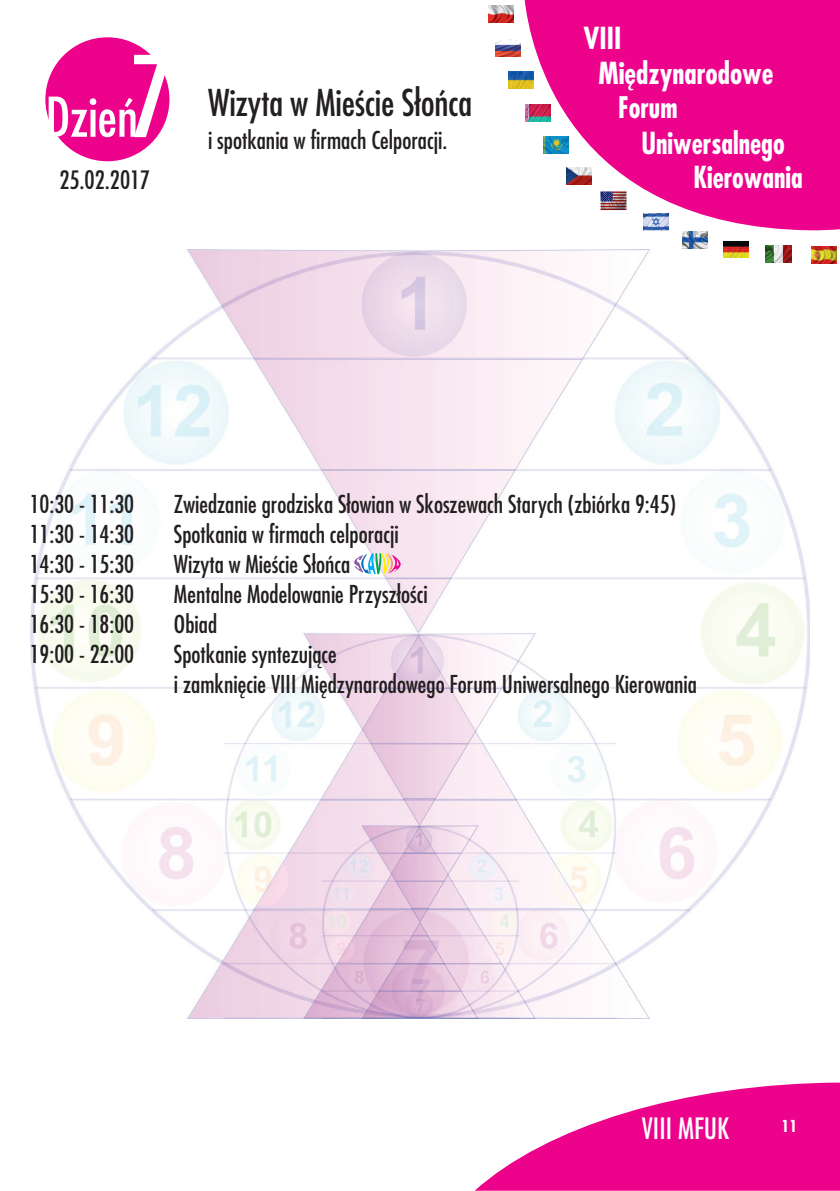
<style>
.page{position:relative;width:840px;height:1191px;background:#fff}
.page>*{position:absolute;margin:0;border:0;box-sizing:border-box;transform-origin:0 0}
.t1{font:53.2px "Fujiyama";color:#fff}
.t2{font:36px "Fujiyama";color:#231f20}
.t3{font:700 29.6px "Fujiyama";color:#fff;scale:.91 1}
.t4{font:700 29.6px "Fujiyama";color:#fff;scale:.95 1}
.t5{font:700 29.6px "Fujiyama";color:#fff;scale:.96 1}
.t6{font:700 29px "Fujiyama";color:#fff;scale:.93 1}
.t7{font:28.6px "Fujiyama";color:#fff}
.t8{font:24.6px "Fujiyama";color:#231f20}
.t9{font:24px/30px "Fujiyama";color:#231f20}
.t10{font:700 16px "Fujiyama";color:#fff}
.s1{font-size:109px}
</style>
<div class="page">
<img style="left:30px;top:249px;width:779px;height:769px">
<svg style="left:475px;top:1082px;width:364px;height:108px"></svg>
<div style="left:45px;top:37px;width:124px;height:124px;background:#ed028c;border-radius:50%"></div>
<svg style="left:524px;top:0;width:315px;height:230px;fill:#ed028c"></svg>
<img style="left:811px;top:247px;width:25px;height:17px">
<img style="left:765px;top:246px;width:25px;height:17px">
<img style="left:722px;top:241px;width:25px;height:17px">
<img style="left:682px;top:232px;width:25px;height:16px">
<img style="left:643px;top:214px;width:25px;height:17px">
<img style="left:598px;top:192px;width:29px;height:18px">
<img style="left:566px;top:168px;width:25px;height:16px">
<img style="left:543px;top:137px;width:25px;height:17px">
<img style="left:525px;top:105px;width:25px;height:16px">
<img style="left:508px;top:72px;width:25px;height:17px">
<img style="left:495px;top:39px;width:25px;height:17px">
<img style="left:488px;top:6px;width:25px;height:17px">
<svg style="left:354px;top:553px;width:47px;height:21px"></svg>
<h1 class="t1" style="left:45px;top:95px;width:131px">Dzieñ<span class="s1">7</span></h1>
<h2 class="t2" style="left:208px;top:88px;width:266px">Wizyta w Mieœcie S³oñca</h2>
<p class="t9" style="left:208px;top:127px;width:240px">i spotkania w firmach Celporacji.</p>
<p class="t5" style="left:583px;top:27px;width:41px">VIII</p>
<p class="t4" style="left:598px;top:62px;width:186px">Miêdzynarodowe</p>
<p class="t6" style="left:618px;top:97px;width:65px">Forum</p>
<p class="t3" style="left:641px;top:132px;width:159px">Uniwersalnego</p>
<p class="t8" style="left:59px;top:170px;width:92px">25.02.2017</p>
<p class="t3" style="left:693px;top:166px;width:122px">Kierowania</p>
<p class="t9" style="left:30px;top:491px;width:106px">10:30 - 11:30</p>
<p class="t9" style="left:174px;top:491px;width:503px">Zwiedzanie grodziska S³owian w Skoszewach Starych (zbiórka 9:45)</p>
<p class="t9" style="left:30px;top:521px;width:106px">11:30 - 14:30</p>
<p class="t9" style="left:174px;top:521px;width:226px">Spotkania w firmach celporacji</p>
<p class="t9" style="left:30px;top:551px;width:106px">14:30 - 15:30<br>15:30 - 16:30</p>
<p class="t9" style="left:174px;top:551px;width:178px">Wizyta w Mieœcie S³oñca</p>
<p class="t9" style="left:174px;top:581px;width:255px">Mentalne Modelowanie Przysz³oœci</p>
<p class="t9" style="left:30px;top:611px;width:106px">16:30 - 18:00</p>
<p class="t9" style="left:174px;top:611px;width:45px">Obiad</p>
<p class="t9" style="left:30px;top:641px;width:106px">19:00 - 22:00</p>
<p class="t9" style="left:174px;top:641px;width:524px">Spotkanie syntezuj¹ce<br>i zamkniêcie VIII Miêdzynarodowego Forum Uniwersalnego Kierowania</p>
<p class="t7" style="left:641px;top:1116px;width:89px">VIII MFUK</p>
<p class="t10" style="left:781px;top:1119px;width:17px">11</p>
</div>
